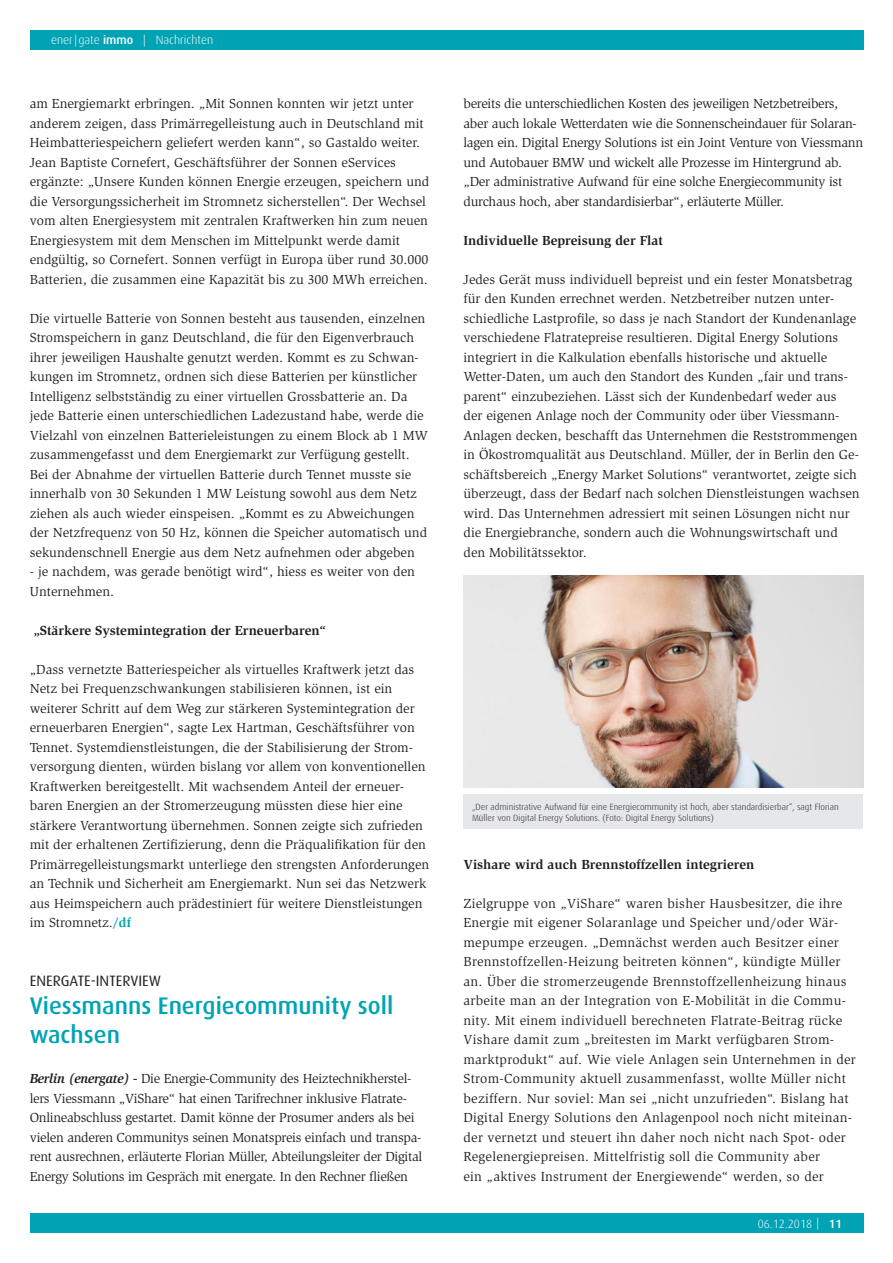
<style>
.page{position:relative;width:893px;height:1263px;background:#fff}
.page>*{position:absolute;margin:0;border:0;box-sizing:border-box;transform-origin:0 0}
.Headline{font:500 24px/28.8px "Dax";color:#00a3b4}
.Dachzeile{font:15px "Dax";color:#231f20}
.Fließtext{font:13.5px/19.5px "Slimbach";color:#231f20}
.Fließtext-2{font:13.5px/19.5px "Slimbach";letter-spacing:.02em;color:#231f20}
.Fließtext-3{font:13.5px/19.5px "Slimbach";letter-spacing:-.02em;color:#231f20}
.Fließtext-4{font:700 13.5px "Slimbach";color:#231f20}
.t1{font:300 12px "Dax";color:#fff}
.Bildunterschrift{font:300 9px/10.8px "Dax";color:#231f20}
.s1{font-weight:500}
.s2{font-weight:700;color:#00a3b4}
.s3{font-weight:700;font-style:italic}
</style>
<div class="page">
<div style="left:30px;top:1214px;width:833px;height:19px;background:#00a3b4"></div>
<div style="left:30px;top:30px;width:833px;height:20px;background:#00a3b4"></div>
<img style="left:463px;top:575px;width:400px;height:213px">
<div style="left:463px;top:794px;width:400px;height:35px;background:#e6e7e9"></div>
<p class="t1" style="left:51px;top:33px;width:164px">ener|gate <span class="s1">immo</span> | Nachrichten</p>
<p class="Fließtext" style="left:30px;top:94px;width:401px">am Energiemarkt erbringen. „Mit Sonnen konnten wir jetzt unter anderem zeigen, dass Primärregelleistung auch in Deutschland mit Heimbatteriespeichern geliefert werden kann“, so Gastaldo weiter.<br>Jean Baptiste Cornefert, Geschäftsführer der Sonnen eServices ergänzte: „Unsere Kunden können Energie erzeugen, speichern und die Versorgungssicherheit im Stromnetz sicherstellen“. Der Wechsel vom alten Energiesystem mit zentralen Kraftwerken hin zum neuen Energiesystem mit dem Menschen im Mittelpunkt werde damit endgültig, so Cornefert. Sonnen verfügt in Europa über rund 30.000<br>Batterien, die zusammen eine Kapazität bis zu 300 MWh erreichen.</p>
<p class="Fließtext" style="left:30px;top:308px;width:399px">Die virtuelle Batterie von Sonnen besteht aus tausenden, einzelnen Stromspeichern in ganz Deutschland, die für den Eigenverbrauch ihrer jeweiligen Haushalte genutzt werden. Kommt es zu Schwan&shy;kungen im Stromnetz, ordnen sich diese Batterien per künstlicher Intelligenz selbstständig zu einer virtuellen Grossbatterie an. Da jede Batterie einen unterschiedlichen Ladezustand habe, werde die Vielzahl von einzelnen Batterieleistungen zu einem Block ab 1 MW zusammengefasst und dem Energiemarkt zur Verfügung gestellt.<br>Bei der Abnahme der virtuellen Batterie durch Tennet musste sie innerhalb von 30 Sekunden 1 MW Leistung sowohl aus dem Netz ziehen als auch wieder einspeisen. „Kommt es zu Abweichungen der Netzfrequenz von 50 Hz, können die Speicher automatisch und sekundenschnell Energie aus dem Netz aufnehmen oder abgeben</p>
<p class="Fließtext" style="left:30px;top:562px;width:387px">- je nachdem, was gerade benötigt wird“, hiess es weiter von den<br>Unternehmen.</p>
<p class="Fließtext-4" style="left:34px;top:622px;width:293px">„Stärkere Systemintegration der Erneuerbaren“</p>
<p class="Fließtext" style="left:30px;top:659px;width:401px">„Dass vernetzte Batteriespeicher als virtuelles Kraftwerk jetzt das Netz bei Frequenzschwankungen stabilisieren können, ist ein weiterer Schritt auf dem Weg zur stärkeren Systemintegration der erneuerbaren Energien“, sagte Lex Hartman, Geschäftsführer von Tennet. Systemdienstleistungen, die der Stabilisierung der Strom&shy;versorgung dienten, würden bislang vor allem von konventionellen Kraftwerken bereitgestellt. Mit wachsendem Anteil der erneuer&shy;baren Energien an der Stromerzeugung müssten diese hier eine stärkere Verantwortung übernehmen. Sonnen zeigte sich zufrieden mit der erhaltenen Zertifizierung, denn die Präqualifikation für den Primärregelleistungsmarkt unterliege den strengsten Anforderungen an Technik und Sicherheit am Energiemarkt. Nun sei das Netzwerk aus Heimspeichern auch prädestiniert für weitere Dienstleistungen im Stromnetz.<span class="s2">/df</span></p>
<p class="Dachzeile" style="left:30px;top:972px;width:133px">ENERGATE-INTERVIEW</p>
<p class="Headline" style="left:30px;top:992px;width:365px">Viessmanns Energiecommunity soll wachsen</p>
<p class="Fließtext-3" style="left:30px;top:1069px;width:394px"><span class="s3">Berlin (energate) -</span> Die Energie-Community des Heiztechnikherstel&shy;lers Viessmann „ViShare“ hat einen Tarifrechner inklusive Flatrate-Onlineabschluss gestartet. Damit könne der Prosumer anders als bei vielen anderen Communitys seinen Monatspreis einfach und transpa&shy;rent ausrechnen, erläuterte Florian Müller, Abteilungsleiter der Digital Energy Solutions im Gespräch mit energate. In den Rechner fließen</p>
<p class="Fließtext-3" style="left:463px;top:94px;width:401px">bereits die unterschiedlichen Kosten des jeweiligen Netzbetreibers, aber auch lokale Wetterdaten wie die Sonnenscheindauer für Solaran&shy;lagen ein. Digital Energy Solutions ist ein Joint Venture von Viessmann und Autobauer BMW und wickelt alle Prozesse im Hintergrund ab. „Der administrative Aufwand für eine solche Energiecommunity ist durchaus hoch, aber standardisierbar“, erläuterte Müller.</p>
<p class="Fließtext-4" style="left:463px;top:232px;width:201px">Individuelle Bepreisung der Flat</p>
<p class="Fließtext" style="left:463px;top:269px;width:398px">Jedes Gerät muss individuell bepreist und ein fester Monatsbetrag für den Kunden errechnet werden. Netzbetreiber nutzen unter&shy;schiedliche Lastprofile, so dass je nach Standort der Kundenanlage verschiedene Flatratepreise resultieren. Digital Energy Solutions integriert in die Kalkulation ebenfalls historische und aktuelle Wetter-Daten, um auch den Standort des Kunden „fair und trans&shy;parent“ einzubeziehen. Lässt sich der Kundenbedarf weder aus<br>der eigenen Anlage noch der Community oder über Viessmann-Anlagen decken, beschafft das Unternehmen die Reststrommengen in Ökostromqualität aus Deutschland. Müller, der in Berlin den Ge&shy;schäftsbereich „Energy Market Solutions“ verantwortet, zeigte sich überzeugt, dass der Bedarf nach solchen Dienstleistungen wachsen wird. Das Unternehmen adressiert mit seinen Lösungen nicht nur die Energiebranche, sondern auch die Wohnungswirtschaft und den Mobilitätssektor.</p>
<p class="Bildunterschrift" style="left:472px;top:801px;width:368px">„Der administrative Aufwand für eine Energiecommunity ist hoch, aber standardisierbar“, sagt Florian<br>Müller von Digital Energy Solutions. (Foto: Digital Energy Solutions)</p>
<p class="Fließtext-4" style="left:463px;top:856px;width:292px">Vishare wird auch Brennstoffzellen integrieren</p>
<p class="Fließtext-2" style="left:463px;top:893px;width:394px">Zielgruppe von „ViShare“ waren bisher Hausbesitzer, die ihre Energie mit eigener Solaranlage und Speicher und/oder Wär&shy;mepumpe erzeugen. „Demnächst werden auch Besitzer einer Brennstoffzellen-Heizung beitreten können“, kündigte Müller an. Über die stromerzeugende Brennstoffzellenheizung hinaus arbeite man an der Integration von E-Mobilität in die Commu&shy;nity. Mit einem individuell berechneten Flatrate-Beitrag rücke Vishare damit zum „breitesten im Markt verfügbaren Strom&shy;marktprodukt“ auf. Wie viele Anlagen sein Unternehmen in der Strom-Community aktuell zusammenfasst, wollte Müller nicht beziffern. Nur soviel: Man sei „nicht unzufrieden“. Bislang hat Digital Energy Solutions den Anlagenpool noch nicht miteinan&shy;der vernetzt und steuert ihn daher noch nicht nach Spot- oder Regelenergiepreisen. Mittelfristig soll die Community aber<br>ein „aktives Instrument der Energiewende“ werden, so der</p>
<p class="t1" style="left:758px;top:1217px;width:86px">06.12.2018 | <span class="s1">11</span></p>
</div>
